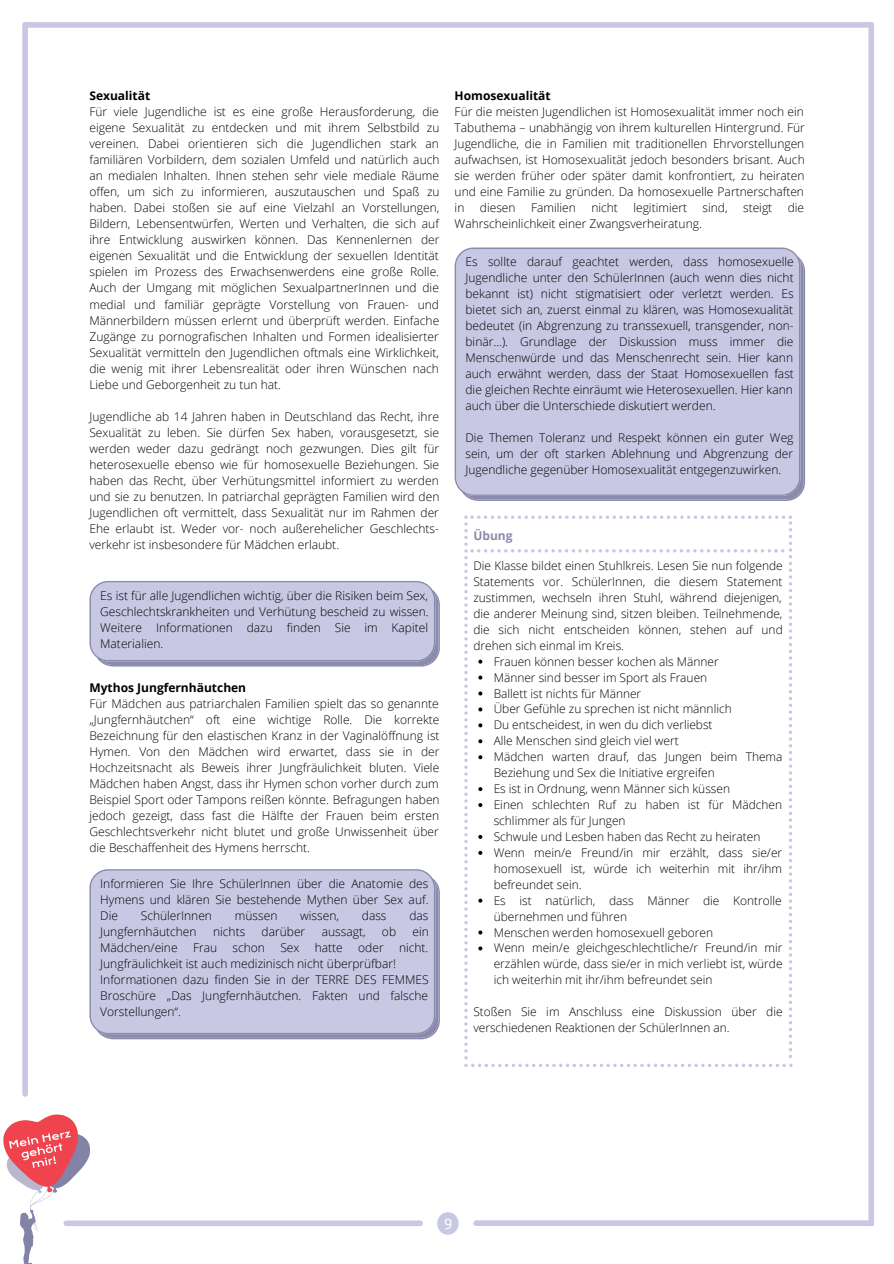
<style>
.page{position:relative;width:894px;height:1264px;background:#fff}
.page>*{position:absolute;margin:0;border:0;box-sizing:border-box;transform-origin:0 0}
.t1{font:13.95px "Tahoma";color:#fff}
.t2{font:300 12px/16px "Open Sans";color:#000;text-align:justify}
.t3{font:700 12px "Open Sans";color:#000}
.t4{font:700 12px "Open Sans";color:#8a8aac}
</style>
<div class="page">
<svg style="left:464px;top:515px;width:328px;height:552px"></svg>
<svg style="left:437px;top:1212px;width:21px;height:22px"></svg>
<img style="left:3px;top:1114px;width:87px;height:149px">
<div style="left:32px;top:1250px;width:95px;height:13px;background:#fff"></div>
<div style="left:0;top:1250px;width:21px;height:13px;background:#fff"></div>
<svg style="left:89px;top:869px;width:351px;height:170px;background:#c4c4e0"></svg>
<svg style="left:89px;top:581px;width:351px;height:85px;background:#c3c3df"></svg>
<div style="left:454px;top:247px;width:350px;height:254px;background:#c8c8e4"></div>
<div style="left:25px;top:22px;width:846px;height:6px;background:#c8c8e4"></div>
<div style="left:22px;top:25px;width:6px;height:1068px;background:#c8c8e4"></div>
<div style="left:868px;top:25px;width:5px;height:1198px;background:#c8c8e4"></div>
<div style="left:476px;top:1220px;width:395px;height:5px;background:#c8c8e4"></div>
<div style="left:66px;top:1220px;width:354px;height:6px;background:#c8c8e4"></div>
<p class="t3" style="left:89px;top:87px;width:62px">Sexualität</p>
<p class="t2" style="left:89px;top:104px;width:352px">Für viele Jugendliche ist es eine große Herausforderung, die eigene Sexualität zu entdecken und mit ihrem Selbstbild zu vereinen. Dabei orientieren sich die Jugendlichen stark an familiären Vorbildern, dem sozialen Umfeld und natürlich auch an medialen Inhalten. Ihnen stehen sehr viele mediale Räume offen, um sich zu informieren, auszutauschen und Spaß zu haben. Dabei stoßen sie auf eine Vielzahl an Vorstellungen, Bildern, Lebensentwürfen, Werten und Verhalten, die sich auf ihre Entwicklung auswirken können. Das Kennenlernen der eigenen Sexualität und die Entwicklung der sexuellen Identität spielen im Prozess des Erwachsenwerdens eine große Rolle.<br>Auch der Umgang mit möglichen SexualpartnerInnen und die medial und familiär geprägte Vorstellung von Frauen- und Männerbildern müssen erlernt und überprüft werden. Einfache Zugänge zu pornografischen Inhalten und Formen idealisierter Sexualität vermitteln den Jugendlichen oftmals eine Wirklichkeit, die wenig mit ihrer Lebensrealität oder ihren Wünschen nach Liebe und Geborgenheit zu tun hat.</p>
<p class="t2" style="left:89px;top:408px;width:351px">Jugendliche ab 14 Jahren haben in Deutschland das Recht, ihre Sexualität zu leben. Sie dürfen Sex haben, vorausgesetzt, sie werden weder dazu gedrängt noch gezwungen. Dies gilt für heterosexuelle ebenso wie für homosexuelle Beziehungen. Sie haben das Recht, über Verhütungsmittel informiert zu werden und sie zu benutzen. In patriarchal geprägten Familien wird den Jugendlichen oft vermittelt, dass Sexualität nur im Rahmen der Ehe erlaubt ist. Weder vor- noch außerehelicher Geschlechts&shy;verkehr ist insbesondere für Mädchen erlaubt.</p>
<p class="t2" style="left:100px;top:587px;width:330px">Es ist für alle Jugendlichen wichtig, über die Risiken beim Sex, Geschlechtskrankheiten und Verhütung bescheid zu wissen.<br>Weitere Informationen dazu finden Sie im Kapitel Materialien.</p>
<p class="t3" style="left:89px;top:679px;width:158px">Mythos Jungfernhäutchen</p>
<p class="t2" style="left:89px;top:695px;width:351px">Für Mädchen aus patriarchalen Familien spielt das so genannte „Jungfernhäutchen“ oft eine wichtige Rolle. Die korrekte Bezeichnung für den elastischen Kranz in der Vaginalöffnung ist Hymen. Von den Mädchen wird erwartet, dass sie in der Hochzeitsnacht als Beweis ihrer Jungfräulichkeit bluten. Viele Mädchen haben Angst, dass ihr Hymen schon vorher durch zum Beispiel Sport oder Tampons reißen könnte. Befragungen haben jedoch gezeigt, dass fast die Hälfte der Frauen beim ersten Geschlechtsverkehr nicht blutet und große Unwissenheit über die Beschaffenheit des Hymens herrscht.</p>
<p class="t2" style="left:100px;top:875px;width:329px">Informieren Sie Ihre SchülerInnen über die Anatomie des Hymens und klären Sie bestehende Mythen über Sex auf.<br>Die</p>
<p class="t2" style="left:141px;top:907px;width:73px">SchülerInnen</p>
<p class="t2" style="left:235px;top:907px;width:44px">müssen</p>
<p class="t2" style="left:300px;top:907px;width:40px">wissen,</p>
<p class="t2" style="left:362px;top:907px;width:26px">dass</p>
<p class="t2" style="left:409px;top:907px;width:21px">das</p>
<p class="t2" style="left:100px;top:923px;width:98px">Jungfernhäutchen</p>
<p class="t2" style="left:213px;top:923px;width:34px">nichts</p>
<p class="t2" style="left:261px;top:923px;width:45px">darüber</p>
<p class="t2" style="left:321px;top:923px;width:45px">aussagt,</p>
<p class="t2" style="left:382px;top:923px;width:16px">ob</p>
<p class="t2" style="left:412px;top:923px;width:18px">ein</p>
<p class="t2" style="left:100px;top:939px;width:79px">Mädchen/eine</p>
<p class="t2" style="left:193px;top:939px;width:26px">Frau</p>
<p class="t2" style="left:232px;top:939px;width:34px">schon</p>
<p class="t2" style="left:280px;top:939px;width:21px">Sex</p>
<p class="t2" style="left:315px;top:939px;width:30px">hatte</p>
<p class="t2" style="left:358px;top:939px;width:27px">oder</p>
<p class="t2" style="left:399px;top:939px;width:31px">nicht.</p>
<p class="t2" style="left:100px;top:955px;width:297px">Jungfräulichkeit ist auch medizinisch nicht überprüfbar!</p>
<p class="t2" style="left:100px;top:971px;width:330px">Informationen dazu finden Sie in der TERRE DES FEMMES Broschüre „Das Jungfernhäutchen. Fakten und falsche Vorstellungen“.</p>
<p class="t3" style="left:454px;top:87px;width:97px">Homosexualität</p>
<p class="t2" style="left:454px;top:104px;width:351px">Für die meisten Jugendlichen ist Homosexualität immer noch ein Tabuthema – unabhängig von ihrem kulturellen Hintergrund. Für Jugendliche, die in Familien mit traditionellen Ehrvorstellungen aufwachsen, ist Homosexualität jedoch besonders brisant. Auch sie werden früher oder später damit konfrontiert, zu heiraten und eine Familie zu gründen. Da homosexuelle Partnerschaften in</p>
<p class="t2" style="left:479px;top:200px;width:37px">diesen</p>
<p class="t2" style="left:531px;top:200px;width:46px">Familien</p>
<p class="t2" style="left:591px;top:200px;width:28px">nicht</p>
<p class="t2" style="left:633px;top:200px;width:55px">legitimiert</p>
<p class="t2" style="left:702px;top:200px;width:27px">sind,</p>
<p class="t2" style="left:742px;top:200px;width:31px">steigt</p>
<p class="t2" style="left:787px;top:200px;width:18px">die</p>
<p class="t2" style="left:454px;top:216px;width:249px">Wahrscheinlichkeit einer Zwangsverheiratung.</p>
<p class="t2" style="left:465px;top:253px;width:330px">Es sollte darauf geachtet werden, dass homosexuelle Jugendliche unter den SchülerInnen (auch wenn dies nicht bekannt ist) nicht stigmatisiert oder verletzt werden. Es bietet sich an, zuerst einmal zu klären, was Homosexualität bedeutet (in Abgrenzung zu transsexuell, transgender, non&shy;binär…). Grundlage der Diskussion muss immer die Menschenwürde und das Menschenrecht sein. Hier kann auch erwähnt werden, dass der Staat Homosexuellen fast die gleichen Rechte einräumt wie Heterosexuellen. Hier kann auch über die Unterschiede diskutiert werden.</p>
<p class="t2" style="left:465px;top:429px;width:329px">Die Themen Toleranz und Respekt können ein guter Weg sein, um der oft starken Ablehnung und Abgrenzung der Jugendliche gegenüber Homosexualität entgegenzuwirken.</p>
<p class="t4" style="left:473px;top:527px;width:41px">Übung</p>
<p class="t2" style="left:473px;top:557px;width:311px">Die Klasse bildet einen Stuhlkreis. Lesen Sie nun folgende Statements vor. SchülerInnen, die diesem Statement zustimmen, wechseln ihren Stuhl, während diejenigen, die anderer Meinung sind, sitzen bleiben. Teilnehmende, die sich nicht entscheiden können, stehen auf und drehen sich einmal im Kreis.</p>
<p class="t2" style="left:493px;top:653px;width:226px">Frauen können besser kochen als Männer</p>
<p class="t2" style="left:493px;top:669px;width:215px">Männer sind besser im Sport als Frauen</p>
<p class="t2" style="left:493px;top:684px;width:149px">Ballett ist nichts für Männer</p>
<p class="t2" style="left:493px;top:700px;width:239px">Über Gefühle zu sprechen ist nicht männlich</p>
<p class="t2" style="left:493px;top:716px;width:220px">Du entscheidest, in wen du dich verliebst</p>
<p class="t2" style="left:493px;top:732px;width:186px">Alle Menschen sind gleich viel wert</p>
<p class="t2" style="left:493px;top:748px;width:290px">Mädchen warten drauf, das Jungen beim Thema<br>Beziehung und Sex die Initiative ergreifen</p>
<p class="t2" style="left:493px;top:780px;width:238px">Es ist in Ordnung, wenn Männer sich küssen</p>
<p class="t2" style="left:493px;top:796px;width:290px">Einen schlechten Ruf zu haben ist für Mädchen schlimmer als für Jungen</p>
<p class="t2" style="left:493px;top:828px;width:268px">Schwule und Lesben haben das Recht zu heiraten</p>
<p class="t2" style="left:493px;top:844px;width:290px">Wenn mein/e Freund/in mir erzählt, dass sie/er homosexuell ist, würde ich weiterhin mit ihr/ihm befreundet sein.</p>
<p class="t2" style="left:493px;top:892px;width:289px">Es ist natürlich, dass Männer die Kontrolle übernehmen und führen</p>
<p class="t2" style="left:493px;top:923px;width:221px">Menschen werden homosexuell geboren</p>
<p class="t2" style="left:493px;top:939px;width:290px">Wenn mein/e gleichgeschlechtliche/r Freund/in mir erzählen würde, dass sie/er in mich verliebt ist, würde ich weiterhin mit ihr/ihm befreundet sein</p>
<p class="t2" style="left:473px;top:1003px;width:310px">Stoßen Sie im Anschluss eine Diskussion über die verschiedenen Reaktionen der SchülerInnen an.</p>
<p class="t1" style="left:444px;top:1214px;width:9px">9</p>
</div>
